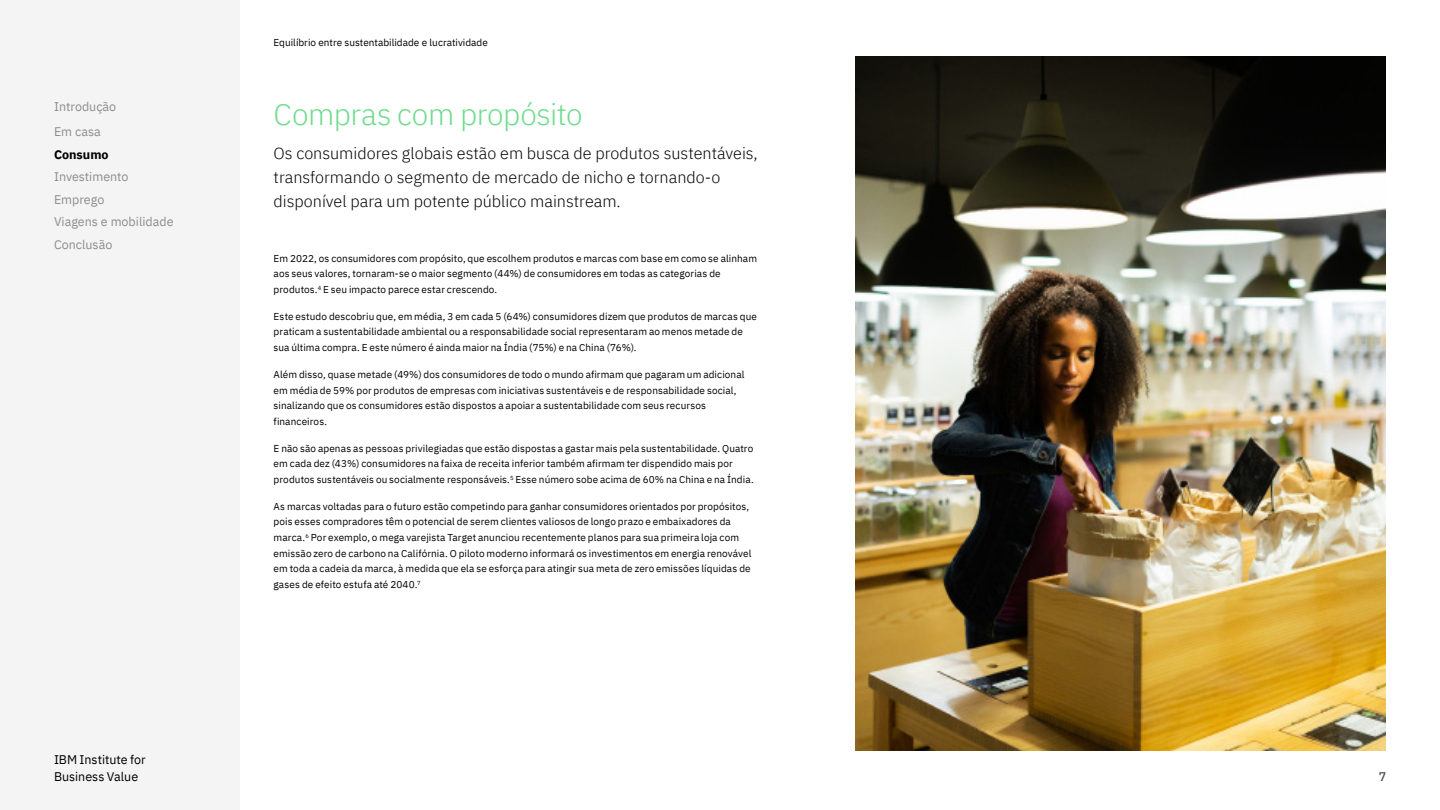
<style>
.page{position:relative;width:1440px;height:810px;background:#fff}
.page>*{position:absolute;margin:0;border:0;box-sizing:border-box;transform-origin:0 0}
.Head_1__24_30{font:300 30px "IBM Plex Sans";letter-spacing:-.015em;color:#6fdc8c}
.Beginning_Paragraph{font:300 16.25px/23.8px "IBM Plex Sans";color:#000}
.t1{font:12.5px "IBM Plex Sans";color:#8d8d8d}
.t2{font:12.5px/17.5px "IBM Plex Sans";color:#000}
.t3{font:700 12.5px "IBM Plex Sans";color:#000}
.t4{font:500 12.5px "IBM Plex Sans";color:#000}
.Body_Reg__9_13_5__do{font:10px/15.6px "IBM Plex Sans";letter-spacing:.01em;color:#000}
</style>
<div class="page">
<div style="left:0;top:0;width:239px;height:810px;background:#f4f4f4"></div>
<img style="left:855px;top:56px;width:531px;height:694px">
<p class="t1" style="left:54px;top:97px;width:64px">Introdução</p>
<p class="t1" style="left:54px;top:122px;width:48px">Em casa</p>
<p class="t3" style="left:54px;top:144px;width:56px">Consumo</p>
<p class="t1" style="left:54px;top:167px;width:76px">Investimento</p>
<p class="t1" style="left:54px;top:190px;width:52px">Emprego</p>
<p class="t1" style="left:54px;top:212px;width:121px">Viagens e mobilidade</p>
<p class="t1" style="left:54px;top:235px;width:60px">Conclusão</p>
<p class="t2" style="left:54px;top:749px;width:93px">IBM Institute for<br>Business Value</p>
<p class="Body_Reg__9_13_5__do" style="left:274px;top:34px;width:216px">Equilíbrio entre sustentabilidade e lucratividade</p>
<p class="Head_1__24_30" style="left:274px;top:91px;width:310px">Compras com propósito</p>
<p class="Beginning_Paragraph" style="left:274px;top:140px;width:486px">Os consumidores globais estão em busca de produtos sustentáveis, transformando o segmento de mercado de nicho e tornando-o disponível para um potente público mainstream.</p>
<p class="Body_Reg__9_13_5__do" style="left:274px;top:249px;width:485px">Em 2022, os consumidores com propósito, que escolhem produtos e marcas com base em como se alinham aos seus valores, tornaram-se o maior segmento (44%) de consumidores em todas as categorias de produtos.<sup>4</sup> E seu impacto parece estar crescendo.</p>
<p class="Body_Reg__9_13_5__do" style="left:274px;top:308px;width:485px">Este estudo descobriu que, em média, 3 em cada 5 (64%) consumidores dizem que produtos de marcas que praticam a sustentabilidade ambiental ou a responsabilidade social representaram ao menos metade de sua última compra. E este número é ainda maior na Índia (75%) e na China (76%).</p>
<p class="Body_Reg__9_13_5__do" style="left:274px;top:366px;width:472px">Além disso, quase metade (49%) dos consumidores de todo o mundo afirmam que pagaram um adicional em média de 59% por produtos de empresas com iniciativas sustentáveis e de responsabilidade social, sinalizando que os consumidores estão dispostos a apoiar a sustentabilidade com seus recursos financeiros.</p>
<p class="Body_Reg__9_13_5__do" style="left:274px;top:439px;width:482px">E não são apenas as pessoas privilegiadas que estão dispostas a gastar mais pela sustentabilidade. Quatro em cada dez (43%) consumidores na faixa de receita inferior também afirmam ter dispendido mais por produtos sustentáveis ou socialmente responsáveis.<sup>5</sup> Esse número sobe acima de 60% na China e na Índia.</p>
<p class="Body_Reg__9_13_5__do" style="left:274px;top:498px;width:479px">As marcas voltadas para o futuro estão competindo para ganhar consumidores orientados por propósitos, pois esses compradores têm o potencial de serem clientes valiosos de longo prazo e embaixadores da marca.<sup>6</sup> Por exemplo, o mega varejista Target anunciou recentemente planos para sua primeira loja com emissão zero de carbono na Califórnia. O piloto moderno informará os investimentos em energia renovável em toda a cadeia da marca, à medida que ela se esforça para atingir sua meta de zero emissões líquidas de gases de efeito estufa até 2040.<sup>7</sup></p>
<p class="t4" style="left:1379px;top:767px;width:9px">7</p>
</div>
